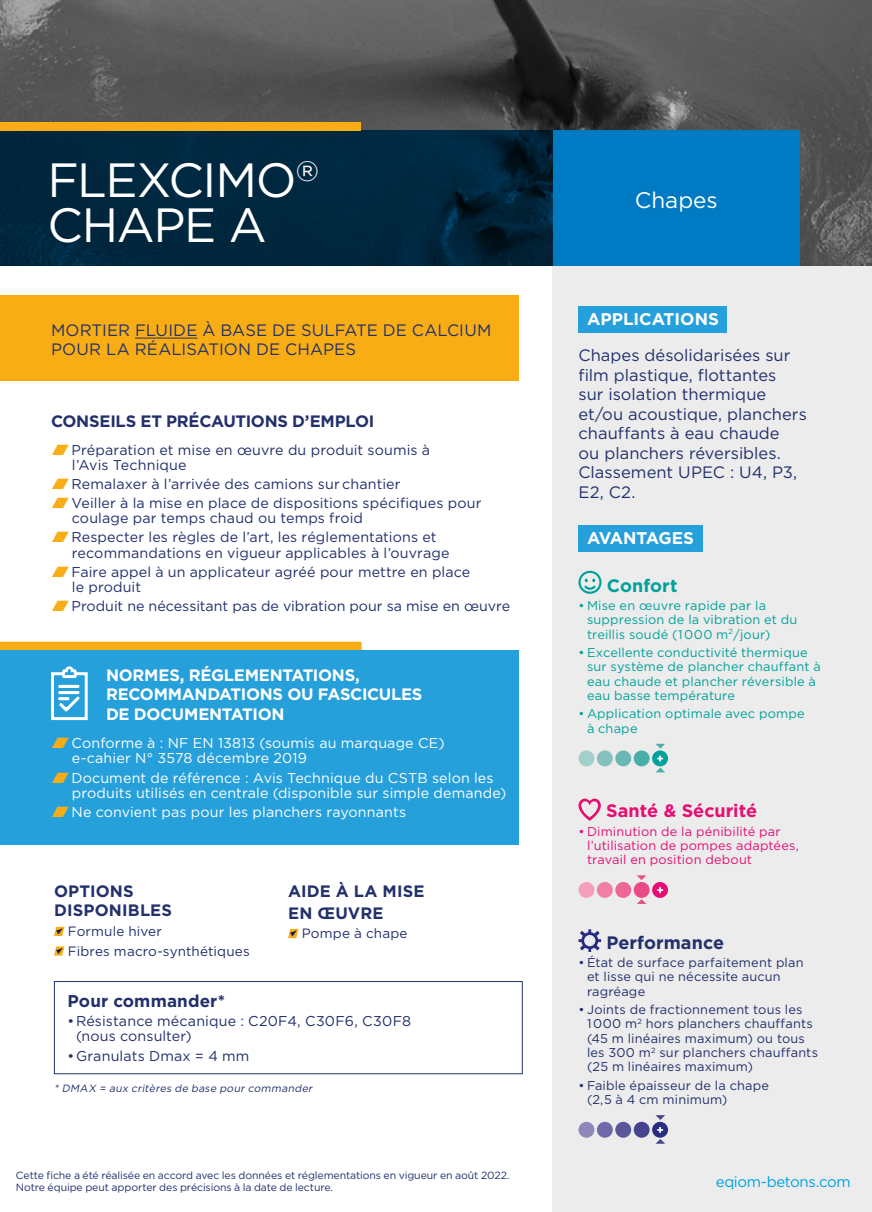
<style>
.page{position:relative;width:872px;height:1212px;background:#fff}
.page>*{position:absolute;margin:0;border:0;box-sizing:border-box;transform-origin:0 0}
.G{font:48px/45px "Gotham";letter-spacing:-.03em;color:#fff}
.F{font:22.5px "Gotham";color:#fff}
.L-Titre{font:700 18px "Gotham";color:#e60e72}
.N-Titre{font:700 18px "Gotham";letter-spacing:.005em;color:#22306b}
.J-Titre{font:700 18px "Gotham";letter-spacing:.005em;color:#00a19a}
.V-Titre{font:700 17.1px "Gotham";letter-spacing:.01em;color:#22306b}
.I-Titre{font:700 16.95px "Gotham";color:#fff}
.I-Titre-2{font:700 16.95px "Gotham";letter-spacing:-.025em;color:#fff}
.I{font:16.5px/19.5px "Gotham";letter-spacing:.005em;color:#22306b}
.T-Titre{font:700 16.5px/19.5px "Gotham";color:#22306b}
.NormesD{font:700 16.5px/19.5px "Gotham";letter-spacing:-.02em;color:#fff}
.t1{font:15px "Gotham";letter-spacing:-.025em;color:#00a2e2}
.t2{font:14.25px/15px "Gotham";letter-spacing:.01em;color:#22306b}
.t3{font:14.25px/15px "Gotham";letter-spacing:.01em;color:#fff}
.t4{font:13.5px "Gotham";letter-spacing:.01em;color:#22306b}
.t5{font:12.75px/14.2px "Gotham";letter-spacing:.015em;color:#22306b}
.t6{font:12.75px/14.2px "Gotham";letter-spacing:.015em;color:#00a19a}
.t7{font:12.75px/14.2px "Gotham";letter-spacing:.01em;color:#e60e72}
.t8{font:10.5px/12px "Gotham";letter-spacing:-.01em;color:#22306b}
.ASTE{font:italic 10.5px "Gotham";color:#22306b}
.s1{color:#f8ad15}
</style>
<div class="page">
<div style="left:553px;top:266px;width:319px;height:946px;background:#ececec"></div>
<img style="left:0;top:0;width:872px;height:266px">
<svg style="left:0;top:131px;width:553px;height:135px;background:#00263d"></svg>
<div style="left:0;top:123px;width:360px;height:8px;background:#f8ad15"></div>
<div style="left:578px;top:306px;width:149px;height:27px;background:#26a0db"></div>
<div style="left:578px;top:525px;width:124px;height:27px;background:#26a0db"></div>
<div style="left:578px;top:571px;width:23px;height:23px;border:2px solid #00a19a;border-radius:50%"></div>
<svg style="left:582px;top:579px;width:15px;height:12px"></svg>
<svg style="left:656px;top:767px;width:9px;height:5px"></svg>
<svg style="left:656px;top:744px;width:9px;height:4px"></svg>
<div style="left:578px;top:750px;width:16px;height:16px;background:#a3cfcb;border-radius:50%"></div>
<div style="left:597px;top:750px;width:16px;height:16px;background:#84c1bd;border-radius:50%"></div>
<div style="left:615px;top:750px;width:16px;height:16px;background:#6ab7b3;border-radius:50%"></div>
<div style="left:633px;top:750px;width:16px;height:16px;background:#4aaea8;border-radius:50%"></div>
<div style="left:652px;top:750px;width:16px;height:16px;background:#00a19a;border-radius:50%"></div>
<svg style="left:657px;top:756px;width:6px;height:5px"></svg>
<svg style="left:578px;top:798px;width:23px;height:23px"></svg>
<svg style="left:637px;top:899px;width:9px;height:5px"></svg>
<svg style="left:637px;top:875px;width:9px;height:5px"></svg>
<div style="left:578px;top:882px;width:16px;height:16px;background:#f39fb9;border-radius:50%"></div>
<div style="left:597px;top:882px;width:16px;height:16px;background:#ef80a4;border-radius:50%"></div>
<div style="left:615px;top:882px;width:16px;height:16px;background:#ec6795;border-radius:50%"></div>
<div style="left:633px;top:882px;width:16px;height:16px;background:#ea4b86;border-radius:50%"></div>
<div style="left:652px;top:882px;width:16px;height:16px;background:#e60e72;border-radius:50%"></div>
<svg style="left:657px;top:887px;width:6px;height:6px"></svg>
<svg style="left:578px;top:929px;width:23px;height:23px"></svg>
<svg style="left:655px;top:1139px;width:10px;height:5px"></svg>
<svg style="left:655px;top:1115px;width:10px;height:5px"></svg>
<div style="left:578px;top:1122px;width:16px;height:16px;background:#8e87ba;border-radius:50%"></div>
<div style="left:597px;top:1122px;width:16px;height:16px;background:#6f6aa7;border-radius:50%"></div>
<div style="left:615px;top:1122px;width:16px;height:16px;background:#5a569a;border-radius:50%"></div>
<div style="left:633px;top:1122px;width:16px;height:16px;background:#46448f;border-radius:50%"></div>
<div style="left:652px;top:1122px;width:16px;height:16px;background:#272e7f;border-radius:50%"></div>
<svg style="left:657px;top:1127px;width:6px;height:6px"></svg>
<div style="left:553px;top:131px;width:246px;height:135px;background:#007ac2"></div>
<div style="left:0;top:295px;width:519px;height:86px;background:#f8ad15"></div>
<hr style="left:135px;top:338px;width:62px;height:1px;background:#22306b">
<div style="left:0;top:650px;width:519px;height:83px;background:#26a0db"></div>
<div style="left:0;top:642px;width:361px;height:8px;background:#f8ad15"></div>
<div style="left:0;top:710px;width:519px;height:82px;background:#26a0db"></div>
<div style="left:0;top:778px;width:519px;height:67px;background:#26a0db"></div>
<svg style="left:51px;top:666px;width:37px;height:54px"></svg>
<hr style="left:58px;top:685px;width:21px;height:3px;background:#fff;border-radius:2px">
<svg style="left:54px;top:927px;width:10px;height:9px"></svg>
<svg style="left:54px;top:946px;width:10px;height:9px"></svg>
<svg style="left:288px;top:929px;width:10px;height:9px"></svg>
<div style="left:54px;top:981px;width:468px;height:93px;border:1px solid #22306b"></div>
<p class="G" style="left:48px;top:157px;width:273px">FLEXCIMO<sup>®<br></sup>CHAPE A</p>
<p class="I" style="left:51px;top:320px;width:442px">MORTIER FLUIDE À BASE DE SULFATE DE CALCIUM<br>POUR LA RÉALISATION DE CHAPES</p>
<p class="T-Titre" style="left:51px;top:411px;width:325px">CONSEILS ET PRÉCAUTIONS D’EMPLOI</p>
<p class="t2" style="left:72px;top:442px;width:360px;text-indent:-15px"><span class="s1">❑</span>Préparation et mise en œuvre du produit soumis à l’Avis Technique</p>
<p class="t2" style="left:57px;top:476px;width:345px"><span class="s1">❑</span>Remalaxer à l’arrivée des camions sur chantier</p>
<p class="t2" style="left:72px;top:495px;width:411px;text-indent:-15px"><span class="s1">❑</span>Veiller à la mise en place de dispositions spécifiques pour coulage par temps chaud ou temps froid</p>
<p class="t2" style="left:72px;top:530px;width:379px;text-indent:-15px"><span class="s1">❑</span>Respecter les règles de l’art, les réglementations et recommandations en vigueur applicables à l’ouvrage</p>
<p class="t2" style="left:72px;top:564px;width:400px;text-indent:-15px"><span class="s1">❑</span>Faire appel à un applicateur agréé pour mettre en place le produit</p>
<p class="t2" style="left:57px;top:598px;width:455px"><span class="s1">❑</span>Produit ne nécessitant pas de vibration pour sa mise en œuvre</p>
<p class="NormesD" style="left:106px;top:664px;width:318px">NORMES, RÉGLEMENTATIONS,<br>RECOMMANDATIONS OU FASCICULES<br>DE DOCUMENTATION</p>
<p class="t3" style="left:72px;top:735px;width:374px;text-indent:-15px"><span class="s1">❑</span>Conforme à : NF EN 13813 (soumis au marquage CE) e-cahier N° 3578 décembre 2019</p>
<p class="t3" style="left:72px;top:770px;width:436px;text-indent:-15px"><span class="s1">❑</span>Document de référence : Avis Technique du CSTB selon les produits utilisés en centrale (disponible sur simple demande)</p>
<p class="t3" style="left:57px;top:804px;width:351px"><span class="s1">❑</span>Ne convient pas pour les planchers rayonnants</p>
<p class="T-Titre" style="left:54px;top:881px;width:119px">OPTIONS<br>DISPONIBLES</p>
<p class="t4" style="left:68px;top:924px;width:95px">Formule hiver</p>
<p class="t4" style="left:68px;top:943px;width:183px">Fibres macro-synthétiques</p>
<p class="T-Titre" style="left:288px;top:880px;width:138px;line-height:21.6px">AIDE À LA MISE<br>EN ŒUVRE</p>
<p class="t4" style="left:302px;top:926px;width:107px">Pompe à chape</p>
<p class="V-Titre" style="left:68px;top:991px;width:159px">Pour commander*</p>
<p class="t2" style="left:76px;top:1013px;width:336px;text-indent:-9px">•Résistance mécanique : C20F4, C30F6, C30F8 (nous consulter)</p>
<p class="t2" style="left:68px;top:1048px;width:183px">•Granulats Dmax = 4 mm</p>
<p class="ASTE" style="left:54px;top:1083px;width:262px">* DMAX = aux critères de base pour commander</p>
<p class="t8" style="left:16px;top:1169px;width:495px">Cette fiche a été réalisée en accord avec les données et réglementations en vigueur en août 2022.<br>Notre équipe peut apporter des précisions à la date de lecture.</p>
<p class="F" style="left:635px;top:188px;width:84px">Chapes</p>
<p class="I-Titre" style="left:587px;top:309px;width:133px">APPLICATIONS</p>
<p class="I" style="left:578px;top:345px;width:230px">Chapes désolidarisées sur film plastique, flottantes<br>sur isolation thermique et/ou acoustique, planchers chauffants à eau chaude<br>ou planchers réversibles.<br>Classement UPEC : U4, P3,<br>E2, C2.</p>
<p class="I-Titre-2" style="left:587px;top:528px;width:109px">AVANTAGES</p>
<p class="J-Titre" style="left:607px;top:575px;width:72px">Confort</p>
<p class="t6" style="left:587px;top:598px;width:212px;text-indent:-9px">• Mise en œuvre rapide par la suppression de la vibration et du treillis soudé (1000 m<sup>2</sup>/jour)</p>
<p class="t6" style="left:587px;top:645px;width:235px;text-indent:-9px">• Excellente conductivité thermique sur système de plancher chauffant à eau chaude et plancher réversible à eau basse température</p>
<p class="t6" style="left:587px;top:706px;width:219px;text-indent:-9px">• Application optimale avec pompe à chape</p>
<p class="L-Titre" style="left:606px;top:800px;width:152px">Santé &amp; Sécurité</p>
<p class="t7" style="left:587px;top:824px;width:213px;text-indent:-9px">• Diminution de la pénibilité par l’utilisation de pompes adaptées, travail en position debout</p>
<p class="N-Titre" style="left:606px;top:932px;width:119px">Performance</p>
<p class="t5" style="left:587px;top:955px;width:218px;text-indent:-9px">• État de surface parfaitement plan et lisse qui ne nécessite aucun ragréage</p>
<p class="t5" style="left:587px;top:1002px;width:233px;text-indent:-9px">• Joints de fractionnement tous les<br>1000 m<sup>2</sup> hors planchers chauffants (45 m linéaires maximum) ou tous les 300 m<sup>2</sup> sur planchers chauffants (25 m linéaires maximum)</p>
<p class="t5" style="left:587px;top:1078px;width:183px;text-indent:-9px">• Faible épaisseur de la chape (2,5 à 4 cm minimum)</p>
<p class="t1" style="left:715px;top:1173px;width:136px">eqiom-betons.com</p>
</div>
